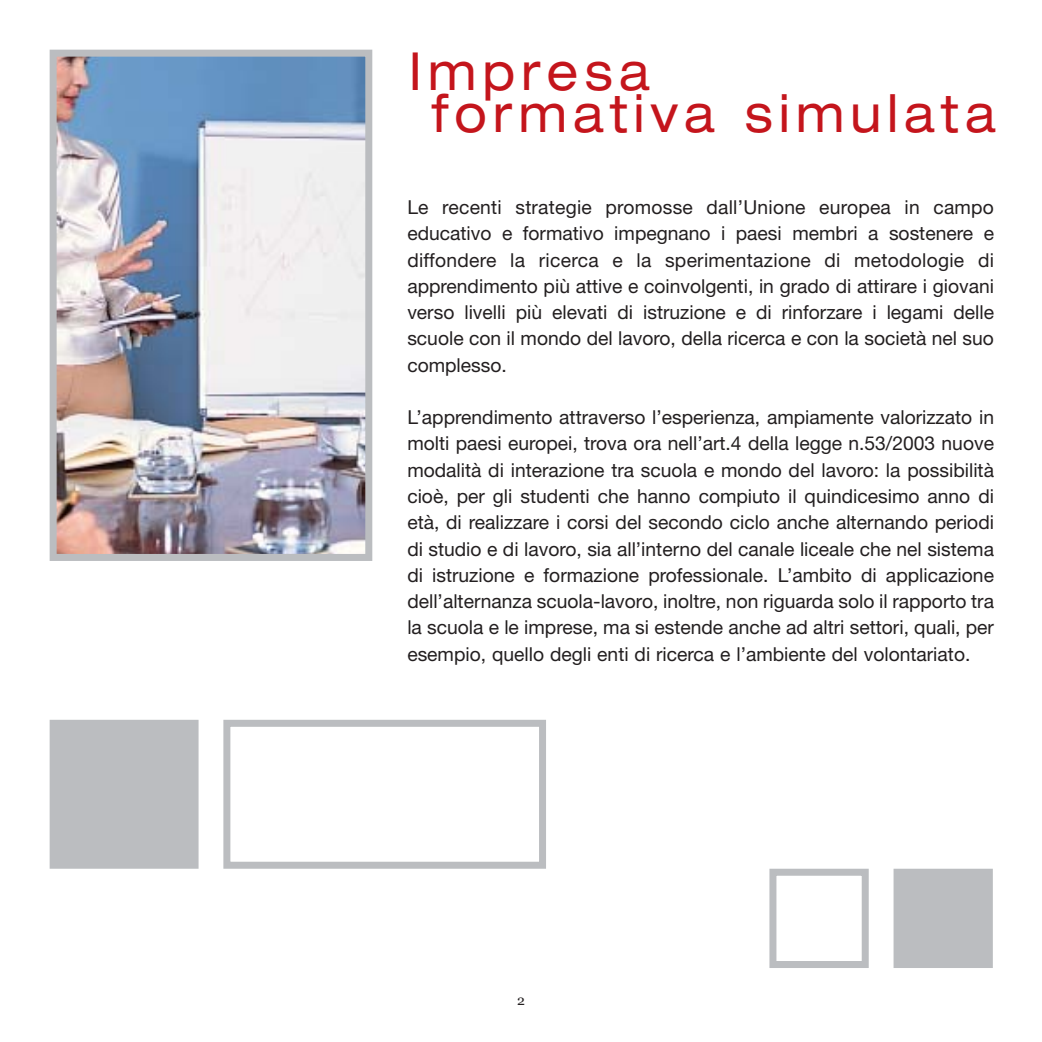
<style>
.page{position:relative;width:1042px;height:1042px;background:#fff}
.page>*{position:absolute;margin:0;border:0;box-sizing:border-box;transform-origin:0 0}
.t1{font:expanded 52.5px/42px "Helvetica Neue";letter-spacing:.135em;color:#c4151c;scale:.9 1}
.t2{font:19.25px/26.2px "Helvetica Neue";color:#231f20;text-align:justify}
.t3{font:14px "Georgia";color:#231f20}
</style>
<div class="page">
<img style="left:58px;top:58px;width:306px;height:495px">
<div style="left:50px;top:50px;width:322px;height:511px;border:7px solid #bbbdc0"></div>
<div style="left:896px;top:872px;width:93px;height:92px;background:#bbbdc0"></div>
<div style="left:893px;top:868px;width:99px;height:99px;border:7px solid #bbbdc0"></div>
<div style="left:769px;top:868px;width:99px;height:99px;border:7px solid #bbbdc0"></div>
<div style="left:223px;top:719px;width:323px;height:149px;border:7px solid #bbbdc0"></div>
<div style="left:53px;top:723px;width:142px;height:142px;background:#bbbdc0"></div>
<div style="left:50px;top:719px;width:148px;height:149px;border:7px solid #bbbdc0"></div>
<h1 class="t1" style="left:432px;top:55px;width:627px;text-indent:-24px">Impresa<br>formativa simulata</h1>
<p class="t2" style="left:407px;top:196px;width:588px">Le recenti strategie promosse dall’Unione europea in campo educativo e formativo impegnano i paesi membri a sostenere e diffondere la ricerca e la sperimentazione di metodologie di apprendimento più attive e coinvolgenti, in grado di attirare i giovani verso livelli più elevati di istruzione e di rinforzare i legami delle scuole con il mondo del lavoro, della ricerca e con la società nel suo complesso.</p>
<p class="t2" style="left:407px;top:406px;width:588px">L’apprendimento attraverso l’esperienza, ampiamente valorizzato in molti paesi europei, trova ora nell’art.4 della legge n.53/2003 nuove modalità di interazione tra scuola e mondo del lavoro: la possibilità cioè, per gli studenti che hanno compiuto il quindicesimo anno di età, di realizzare i corsi del secondo ciclo anche alternando periodi di studio e di lavoro, sia all’interno del canale liceale che nel sistema di istruzione e formazione professionale. L’ambito di applicazione dell’alternanza scuola-lavoro, inoltre, non riguarda solo il rapporto tra la scuola e le imprese, ma si estende anche ad altri settori, quali, per esempio, quello degli enti di ricerca e l’ambiente del volontariato.</p>
<p class="t3" style="left:517px;top:994px;width:9px">2</p>
</div>
